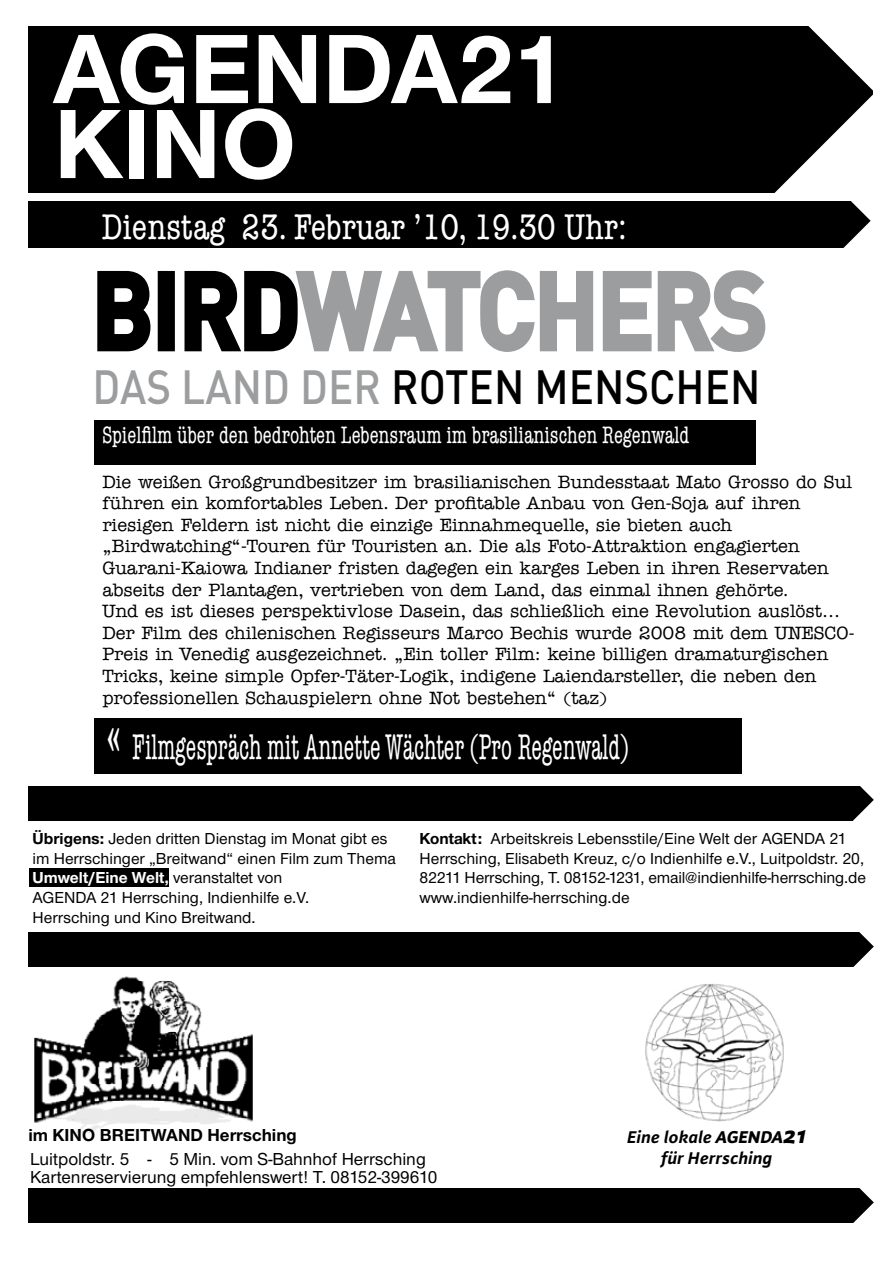
<style>
.page{position:relative;width:893px;height:1263px;background:#fff}
.page>*{position:absolute;margin:0;border:0;box-sizing:border-box;transform-origin:0 0}
.t1{font:500 102.6px "DIN";color:#9c9d9f;scale:.89 1}
.t2{font:102px/75px "Nimbus Sans No 3 T Bold 75";color:#fff}
.t3{font:500 47.4px "DIN";color:#000;scale:.89 1}
.t4{font:condensed 36px "American Typewriter";color:#fff;scale:.68 1}
.t5{font:condensed 36px "American Typewriter";color:#fff}
.t6{font:condensed 24px "American Typewriter";color:#fff;scale:.87 1}
.t7{font:500 18px/21.6px "American Typewriter";color:#000}
.t8{font:18px/18px "Nimbus Sans No 3 T Medium 55";color:#000}
.t9{font:italic 18px/21.6px "Plus Sans Bold LF";color:#000;text-align:center}
.t10{font:18px "Nimbus Sans No 3 T Bold 75";color:#000}
.t11{font:16.5px/19.8px "Nimbus Sans No 3 T Medium 55";color:#000}
.t12{font:16.5px "Nimbus Sans No 3 T Bold 75";color:#fff}
.s1{color:#000}
.s2{color:#9c9d9f}
.s3{font-size:65.25px}
.s4{font-family:"Nimbus Sans No 3 T Bold 75"}
.s5{font-family:"Nimbus Sans No 3 T Medium 55";color:#000}
.s6{font-family:"Plus Sans";font-weight:800}
.s7{font-family:"Plus Sans";font-weight:800;font-size:25.5px}
</style>
<div class="page">
<svg style="left:97px;top:270px;width:54px;height:82px"></svg>
<div style="left:158px;top:271px;width:17px;height:80px;border:7px solid #000"></div>
<div style="left:95px;top:420px;width:661px;height:45px;background:#000"></div>
<div style="left:95px;top:718px;width:647px;height:56px;background:#000"></div>
<img style="left:28px;top:964px;width:239px;height:168px">
<div style="left:29px;top:27px;width:844px;height:166px;background:#000"></div>
<div style="left:29px;top:201px;width:845px;height:47px;background:#000"></div>
<svg style="left:181px;top:26px;width:693px;height:326px"></svg>
<div style="left:29px;top:932px;width:845px;height:34px;background:#000"></div>
<svg style="left:816px;top:932px;width:58px;height:35px"></svg>
<div style="left:29px;top:787px;width:845px;height:34px;background:#000"></div>
<svg style="left:816px;top:786px;width:58px;height:35px"></svg>
<div style="left:29px;top:1189px;width:845px;height:34px;background:#000"></div>
<svg style="left:816px;top:1188px;width:58px;height:35px"></svg>
<div style="left:29px;top:868px;width:140px;height:19px;background:#000"></div>
<img style="left:645px;top:984px;width:139px;height:138px">
<h2 class="t2" style="left:53px;top:31px;width:517px">AGENDA21<br>KINO</h2>
<h3 class="t5" style="left:101px;top:207px;width:526px">Dienstag 23. Februar ’10, 19.30 Uhr:</h3>
<h1 class="t1" style="left:92px;top:245px;width:759px"><span class="s1">BIRD</span>WATCHERS</h1>
<h3 class="t3" style="left:92px;top:357px;width:752px"><span class="s2">DAS LAND DER</span> ROTEN MENSCHEN</h3>
<h3 class="t6" style="left:102px;top:422px;width:677px">Spielfilm über den bedrohten Lebensraum im brasilianischen Regenwald</h3>
<p class="t7" style="left:102px;top:471px;width:754px">Die weißen Großgrundbesitzer im brasilianischen Bundesstaat Mato Grosso do Sul führen ein komfortables Leben. Der profitable Anbau von Gen-Soja auf ihren riesigen Feldern ist nicht die einzige Einnahmequelle, sie bieten auch „Birdwatching“-Touren für Touristen an. Die als Foto-Attraktion engagierten Guarani-Kaiowa Indianer fristen dagegen ein karges Leben in ihren Reservaten abseits der Plantagen, vertrieben von dem Land, das einmal ihnen gehörte.<br>Und es ist dieses perspektivlose Dasein, das schließlich eine Revolution auslöst… Der Film des chilenischen Regisseurs Marco Bechis wurde 2008 mit dem UNESCO-Preis in Venedig ausgezeichnet. „Ein toller Film: keine billigen dramaturgischen Tricks, keine simple Opfer-Täter-Logik, indigene Laiendarsteller, die neben den professionellen Schauspielern ohne Not bestehen“ (taz)</p>
<h3 class="t4" style="left:107px;top:727px;width:769px"><span class="s3">«</span> Filmgespräch mit Annette Wächter (Pro Regenwald)</h3>
<p class="t11" style="left:33px;top:828px;width:365px"><span class="s4">Übrigens:</span> Jeden dritten Dienstag im Monat gibt es im Herrschinger „Breitwand“ einen Film zum Thema</p>
<p class="t12" style="left:33px;top:868px;width:251px">Umwelt/Eine Welt, <span class="s5">veranstaltet von</span></p>
<p class="t11" style="left:33px;top:888px;width:278px">AGENDA 21 Herrsching, Indienhilfe e.V.<br>Herrsching und Kino Breitwand.</p>
<p class="t11" style="left:420px;top:828px;width:448px"><span class="s4">Kontakt:</span> Arbeitskreis Lebensstile/Eine Welt der AGENDA 21<br>Herrsching, Elisabeth Kreuz, c/o Indienhilfe e.V., Luitpoldstr. 20, 82211 Herrsching, T. 08152-1231, email@indienhilfe-herrsching.de www.indienhilfe-herrsching.de</p>
<p class="t10" style="left:28px;top:1125px;width:270px">im KINO BREITWAND Herrsching</p>
<p class="t8" style="left:30px;top:1149px;width:409px">Luitpoldstr. 5 - 5 Min. vom S-Bahnhof Herrsching<br>Kartenreservierung empfehlenswert! T. 08152-399610</p>
<p class="t9" style="left:627px;top:1126px;width:180px">Eine lokale <span class="s6">AGENDA</span><span class="s7">21 </span>für Herrsching</p>
</div>
